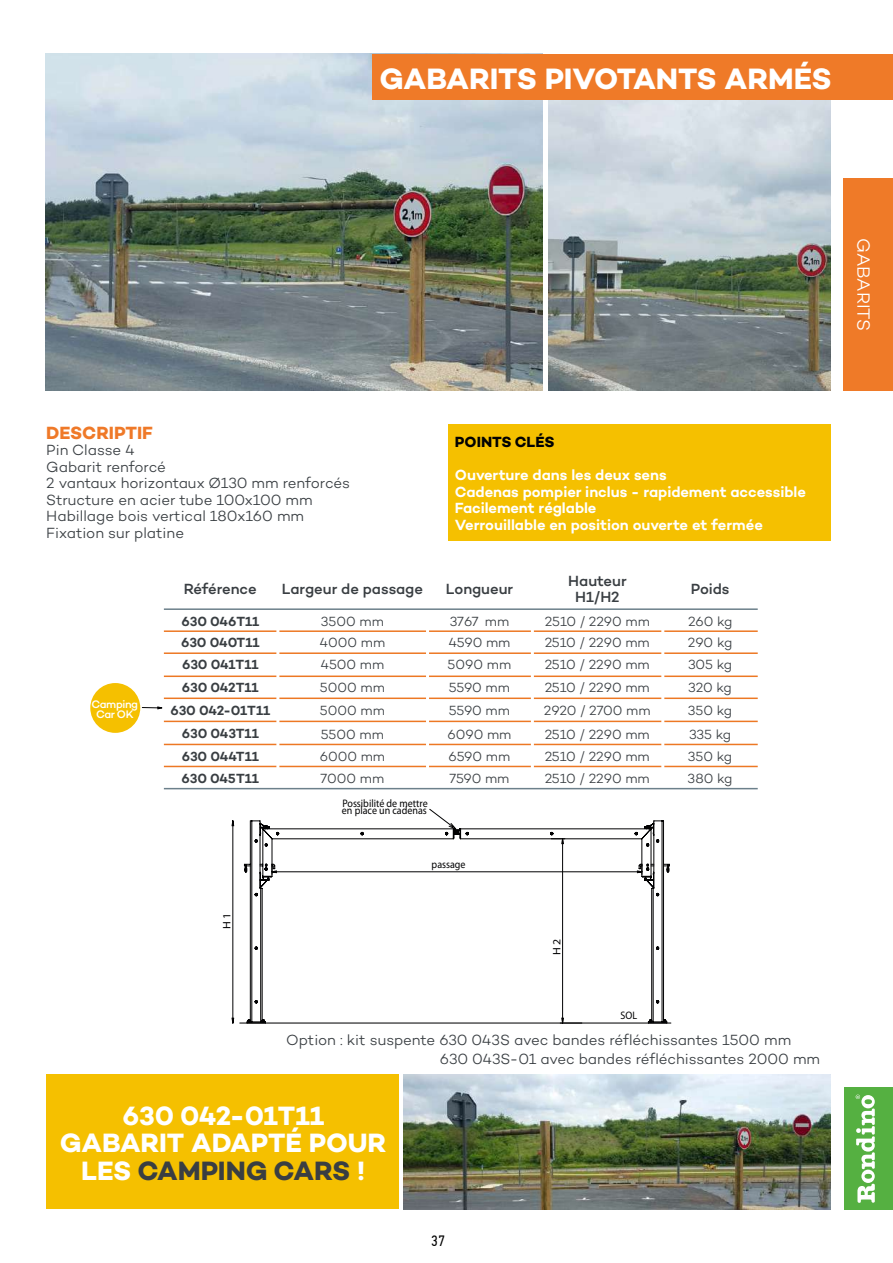
<style>
.page{position:relative;width:893px;height:1263px;background:#fff}
.page>*{position:absolute;margin:0;border:0;box-sizing:border-box;transform-origin:0 0}
.t1{font:700 30px "Campton";letter-spacing:-.01em;color:#fff}
.t2{font:700 27px/27px "Campton";color:#fff;text-align:center}
.t3{font:700 18px "Campton";color:#ef7928}
.t4{font:300 18px "Campton";letter-spacing:-.01em;color:#fff}
.t5{font:300 15px/16.5px "Campton";letter-spacing:-.005em;color:#393e42}
.t6{font:600 15px/16.5px "Campton";letter-spacing:-.005em;color:#fff}
.t7{font:500 15px/16.5px "Campton";letter-spacing:-.005em;color:#393e42;text-align:center}
.t8{font:700 15px "Campton";color:#020203}
.t9{font:15px "PF Din Text Cond Pro";color:#000}
.t10{font:300 13.5px/22.6px "Campton";color:#393e42}
.t11{font:600 13.5px/22.6px "Campton";color:#393e42}
.t12{font:500 11.1px/9.4px "Campton";letter-spacing:-.03em;color:#fff;text-align:center}
.t13{font:10.95px "Myriad Pro";color:#020203;scale:.92 1}
.t14{font:10.95px "Myriad Pro";color:#020203;scale:1.09 1}
.s1{color:#393e42}
</style>
<div class="page">
<div style="left:844px;top:1087px;width:49px;height:123px;background:#55b041"></div>
<svg style="left:856px;top:1095px;width:19px;height:108px"></svg>
<img style="left:548px;top:99px;width:282px;height:292px">
<hr style="left:164px;top:788px;width:594px;height:1px;background:#6c808b">
<svg style="left:231px;top:820px;width:4px;height:204px"></svg>
<hr style="left:240px;top:1022px;width:431px;height:1px;background:#020203">
<svg style="left:260px;top:809px;width:394px;height:215px"></svg>
<svg style="left:246px;top:828px;width:424px;height:194px"></svg>
<svg style="left:244px;top:820px;width:405px;height:200px"></svg>
<div style="left:447px;top:425px;width:383px;height:116px;background:#f5c000"></div>
<hr style="left:164px;top:608px;width:594px;height:2px;background:#6c808b">
<hr style="left:164px;top:630px;width:594px;height:2px;background:#ed7824">
<hr style="left:164px;top:652px;width:594px;height:2px;background:#ed7824">
<hr style="left:164px;top:675px;width:594px;height:2px;background:#ed7824">
<hr style="left:164px;top:697px;width:594px;height:2px;background:#ed7824">
<hr style="left:164px;top:721px;width:594px;height:1px;background:#ed7824">
<hr style="left:164px;top:744px;width:594px;height:1px;background:#ed7824">
<hr style="left:164px;top:766px;width:594px;height:1px;background:#ed7824">
<hr style="left:426px;top:616px;width:3px;height:163px;background:#fff">
<hr style="left:531px;top:616px;width:3px;height:163px;background:#fff">
<hr style="left:661px;top:616px;width:3px;height:163px;background:#fff">
<hr style="left:276px;top:616px;width:3px;height:163px;background:#fff">
<div style="left:90px;top:683px;width:50px;height:50px;background:#f5c000;border-radius:50%"></div>
<img style="left:404px;top:1074px;width:426px;height:135px">
<div style="left:46px;top:1074px;width:353px;height:135px;background:#f5c000"></div>
<svg style="left:142px;top:707px;width:21px;height:2px"></svg>
<img style="left:45px;top:54px;width:497px;height:337px">
<div style="left:372px;top:54px;width:521px;height:45px;background:#ef7a28"></div>
<div style="left:844px;top:178px;width:49px;height:213px;background:#ef7a28"></div>
<h1 class="t1" style="left:379px;top:59px;width:454px">GABARITS PIVOTANTS ARMÉS</h1>
<p class="t4" style="left:875px;top:238px;width:94px;rotate:90deg">GABARITS</p>
<p class="t3" style="left:46px;top:421px;width:108px">DESCRIPTIF</p>
<p class="t5" style="left:46px;top:442px;width:305px">Pin Classe 4<br>Gabarit renforcé<br>2 vantaux horizontaux Ø130 mm renforcés<br>Structure en acier tube 100x100 mm<br>Habillage bois vertical 180x160 mm<br>Fixation sur platine</p>
<p class="t8" style="left:455px;top:433px;width:101px">POINTS CLÉS</p>
<p class="t6" style="left:455px;top:467px;width:352px">Ouverture dans les deux sens<br>Cadenas pompier inclus - rapidement accessible Facilement réglable<br>Verrouillable en position ouverte et fermée</p>
<p class="t12" style="left:91px;top:699px;width:48px">Camping<br>Car OK</p>
<p class="t7" style="left:184px;top:580px;width:74px">Référence</p>
<p class="t7" style="left:282px;top:580px;width:143px">Largeur de passage</p>
<p class="t7" style="left:446px;top:580px;width:69px">Longueur</p>
<p class="t7" style="left:568px;top:572px;width:60px">Hauteur<br>H1/H2</p>
<p class="t7" style="left:691px;top:580px;width:40px">Poids</p>
<p class="t11" style="left:181px;top:631px;width:80px;line-height:21.9px">630 040T11<br>630 041T11</p>
<p class="t11" style="left:170px;top:676px;width:101px;text-align:center">630 042T11<br>630 042-01T11<br>630 043T11<br>630 044T11<br>630 045T11</p>
<p class="t11" style="left:181px;top:609px;width:79px">630 046T11</p>
<p class="t10" style="left:321px;top:609px;width:64px">3500 mm</p>
<p class="t10" style="left:450px;top:609px;width:61px">3767 mm</p>
<p class="t10" style="left:545px;top:609px;width:107px">2510 / 2290 mm</p>
<p class="t10" style="left:688px;top:609px;width:46px">260 kg</p>
<p class="t10" style="left:545px;top:631px;width:107px;line-height:21.9px">2510 / 2290 mm<br>2510 / 2290 mm</p>
<p class="t10" style="left:545px;top:676px;width:107px">2510 / 2290 mm</p>
<p class="t10" style="left:688px;top:631px;width:46px;line-height:21.9px">290 kg<br>305 kg</p>
<p class="t10" style="left:688px;top:676px;width:46px;text-align:justify">320 kg 350 kg 335 kg 350 kg 380 kg</p>
<p class="t10" style="left:319px;top:631px;width:67px;line-height:21.9px">4000 mm<br>4500 mm</p>
<p class="t10" style="left:320px;top:676px;width:67px;text-align:justify">5000 mm 5000 mm 5500 mm 6000 mm 7000 mm</p>
<p class="t10" style="left:448px;top:631px;width:65px;line-height:21.9px">4590 mm<br>5090 mm</p>
<p class="t10" style="left:449px;top:676px;width:63px">5590 mm</p>
<p class="t10" style="left:447px;top:722px;width:66px">6090 mm</p>
<p class="t10" style="left:544px;top:699px;width:108px">2920 / 2700 mm</p>
<p class="t10" style="left:449px;top:699px;width:63px">5590 mm</p>
<p class="t10" style="left:449px;top:745px;width:63px;line-height:21.9px">6590 mm<br>7590 mm</p>
<p class="t10" style="left:545px;top:722px;width:107px">2510 / 2290 mm</p>
<p class="t10" style="left:545px;top:745px;width:107px">2510 / 2290 mm</p>
<p class="t10" style="left:545px;top:766px;width:107px">2510 / 2290 mm</p>
<p class="t13" style="left:342px;top:796px;width:94px">Possibilité de mettre</p>
<p class="t13" style="left:342px;top:804px;width:94px">en place un cadenas</p>
<p class="t14" style="left:220px;top:929px;width:16px;rotate:-90deg">H 1</p>
<p class="t13" style="left:432px;top:857px;width:38px">passage</p>
<p class="t14" style="left:550px;top:955px;width:16px;rotate:-90deg">H 2</p>
<p class="t13" style="left:621px;top:1009px;width:20px">SOL</p>
<p class="t5" style="left:286px;top:1032px;width:507px">Option : kit suspente 630 043S avec bandes réfléchissantes 1500 mm</p>
<p class="t5" style="left:440px;top:1050px;width:382px">630 043S-01 avec bandes réfléchissantes 2000 mm</p>
<h2 class="t2" style="left:60px;top:1102px;width:328px">630 042-01T11<br>GABARIT ADAPTÉ POUR<br>LES <span class="s1">CAMPING CARS</span> !</h2>
<p class="t9" style="left:431px;top:1232px;width:15px">37</p>
</div>
